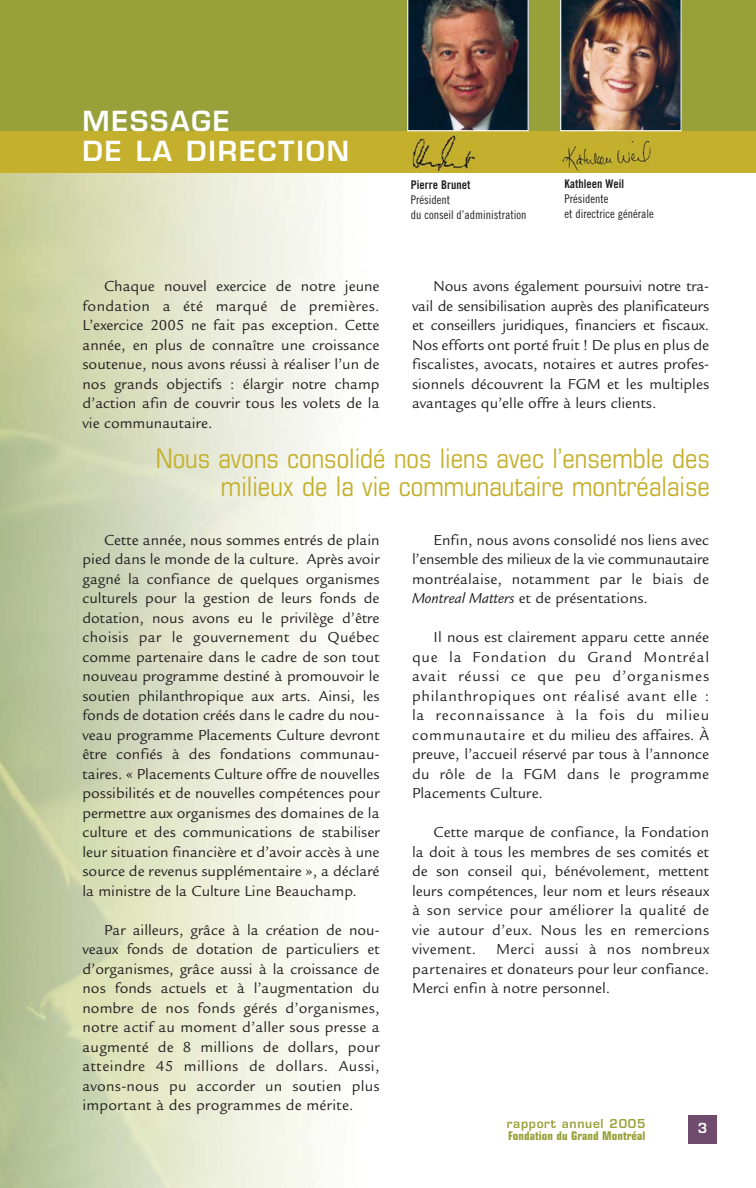
<style>
.page{position:relative;width:756px;height:1188px;background:#fff}
.page>*{position:absolute;margin:0;border:0;box-sizing:border-box;transform-origin:0 0}
.t1{font:condensed 27px/28.5px "Eurostile";color:#c4b02d;text-align:right}
.t2{font:600 27px/30px "Eurostile";letter-spacing:.07em;color:#fff}
.t3{font:15.75px/19.5px "Legacy Sans";color:#231f20;text-align:justify}
.t4{font:600 13.5px "Eurostile";color:#fff}
.t5{font:12px/15px "Trade Gothic Cond Eighteen";color:#231f20}
.t6{font:12px "Trade Gothic Bold Cond Twenty";color:#231f20}
.t7{font:700 condensed 12px "Eurostile";letter-spacing:.005em;color:#98a039}
.t8{font:600 12px "Eurostile";letter-spacing:.055em;color:#98a039}
.s1{font-style:italic}
</style>
<div class="page">
<img style="left:0;top:172px;width:383px;height:1016px">
<div style="left:0;top:0;width:756px;height:164px;background:#98a039"></div>
<div style="left:0;top:131px;width:756px;height:41px;background:#c4b02d"></div>
<img style="left:407px;top:0;width:122px;height:131px">
<img style="left:560px;top:0;width:122px;height:131px">
<div style="left:688px;top:1116px;width:28px;height:28px;background:#6f4b6d"></div>
<img style="left:409px;top:134px;width:243px;height:36px">
<h1 class="t2" style="left:82px;top:109px;width:268px">MESSAGE<br>DE LA DIRECTION</h1>
<p class="t3" style="left:83px;top:278px;width:299px;text-indent:22px">Chaque nouvel exercice de notre jeune fondation a été marqué de premières.<br>L’exercice 2005 ne fait pas exception. Cette année, en plus de connaître une croissance soutenue, nous avons réussi à réaliser l’un de nos grands objectifs : élargir notre champ d’action afin de couvrir tous les volets de la vie communautaire.</p>
<p class="t6" style="left:411px;top:180px;width:61px">Pierre Brunet</p>
<p class="t5" style="left:411px;top:193px;width:117px">Président<br>du conseil d’administration</p>
<p class="t6" style="left:565px;top:179px;width:61px">Kathleen Weil</p>
<p class="t5" style="left:565px;top:192px;width:91px">Présidente<br>et directrice générale</p>
<p class="t3" style="left:412px;top:278px;width:299px;text-indent:22px">Nous avons également poursuivi notre tra&shy;vail de sensibilisation auprès des planificateurs et conseillers juridiques, financiers et fiscaux.<br>Nos efforts ont porté fruit ! De plus en plus de fiscalistes, avocats, notaires et autres profes&shy;sionnels découvrent la FGM et les multiples avantages qu’elle offre à leurs clients.</p>
<h1 class="t1" style="left:156px;top:446px;width:556px">Nous avons consolidé nos liens avec l’ensemble des milieux de la vie communautaire montréalaise</h1>
<p class="t3" style="left:83px;top:532px;width:299px;text-indent:22px">Cette année, nous sommes entrés de plain pied dans le monde de la culture. Après avoir gagné la confiance de quelques organismes culturels pour la gestion de leurs fonds de dotation, nous avons eu le privilège d’être choisis par le gouvernement du Québec comme partenaire dans le cadre de son tout nouveau programme destiné à promouvoir le soutien philanthropique aux arts. Ainsi, les fonds de dotation créés dans le cadre du nou&shy;veau programme Placements Culture devront être confiés à des fondations communau&shy;taires. « Placements Culture offre de nouvelles possibilités et de nouvelles compétences pour permettre aux organismes des domaines de la culture et des communications de stabiliser leur situation financière et d’avoir accès à une source de revenus supplémentaire », a déclaré la ministre de la Culture Line Beauchamp.</p>
<p class="t3" style="left:83px;top:922px;width:299px;text-indent:22px">Par ailleurs, grâce à la création de nou&shy;veaux fonds de dotation de particuliers et d’organismes, grâce aussi à la croissance de nos fonds actuels et à l’augmentation du nombre de nos fonds gérés d’organismes, notre actif au moment d’aller sous presse a augmenté de 8 millions de dollars, pour atteindre 45 millions de dollars. Aussi, avons-nous pu accorder un soutien plus important à des programmes de mérite.</p>
<p class="t3" style="left:412px;top:532px;width:299px;text-indent:22px">Enfin, nous avons consolidé nos liens avec l’ensemble des milieux de la vie communautaire montréalaise, notamment par le biais de <span class="s1">Montreal Matters</span> et de présentations.</p>
<p class="t3" style="left:412px;top:629px;width:299px;text-indent:22px">Il nous est clairement apparu cette année que la Fondation du Grand Montréal avait réussi ce que peu d’organismes philanthropiques ont réalisé avant elle : la reconnaissance à la fois du milieu communautaire et du milieu des affaires. À preuve, l’accueil réservé par tous à l’annonce du rôle de la FGM dans le programme Placements Culture.</p>
<p class="t3" style="left:412px;top:824px;width:299px;text-indent:22px">Cette marque de confiance, la Fondation la doit à tous les membres de ses comités et de son conseil qui, bénévolement, mettent leurs compétences, leur nom et leurs réseaux à son service pour améliorer la qualité de vie autour d’eux. Nous les en remercions vivement.</p>
<p class="t3" style="left:412px;top:941px;width:299px;text-indent:84px">Merci aussi à nos nombreux partenaires et donateurs pour leur confiance.<br>Merci enfin à notre personnel.</p>
<p class="t8" style="left:507px;top:1119px;width:140px">rapport annuel 2005</p>
<p class="t7" style="left:508px;top:1131px;width:139px">Fondation du Grand Montréal</p>
<p class="t4" style="left:698px;top:1123px;width:11px">3</p>
</div>
